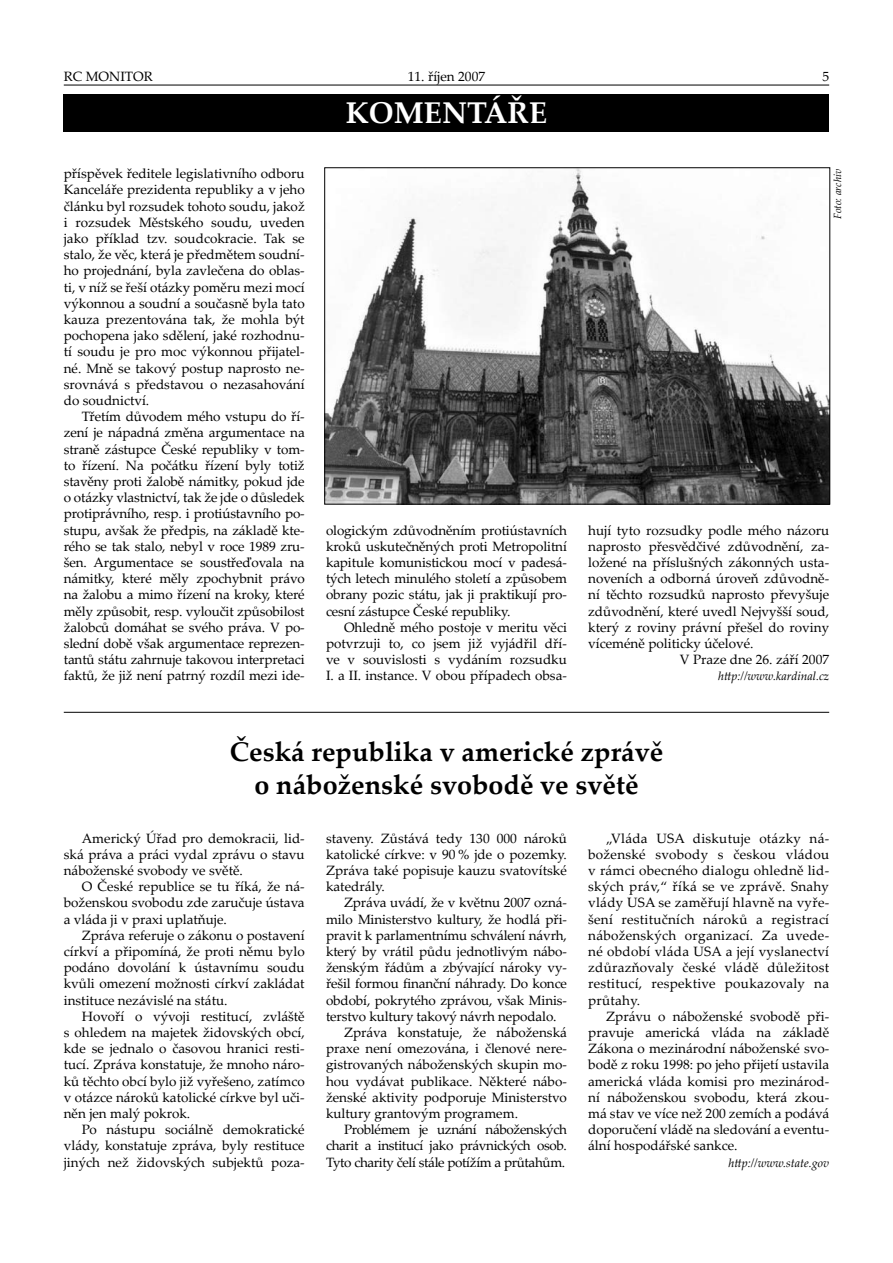
<style>
.page{position:relative;width:893px;height:1263px;background:#fff}
.page>*{position:absolute;margin:0;border:0;box-sizing:border-box;transform-origin:0 0}
.t1{font:700 30px "Palatino Linotype";color:#fff}
.t2{font:700 27px/32.4px "Palatino Linotype";color:#000;text-align:center}
.t3{font:13.5px/16.2px "Palatino Linotype";color:#000;text-align:justify}
.t4{font:13.5px "Palatino Linotype";letter-spacing:-.025em;color:#000}
.t5{font:italic 12px "Palatino Linotype";color:#000}
.t6{font:italic 10.5px "Palatino Linotype";color:#000}
</style>
<div class="page">
<hr style="left:64px;top:85px;width:765px;height:1px;background:#000">
<div style="left:64px;top:94px;width:765px;height:37px;background:#000"></div>
<hr style="left:64px;top:712px;width:765px;height:1px;background:#000">
<img style="left:326px;top:169px;width:502px;height:333px">
<p class="t3" style="left:64px;top:68px;width:91px">RC MONITOR</p>
<p class="t3" style="left:408px;top:68px;width:79px">11. říjen 2007</p>
<p class="t3" style="left:822px;top:68px;width:8px">5</p>
<h1 class="t1" style="left:346px;top:92px;width:203px">KOMENTÁŘE</h1>
<p class="t3" style="left:64px;top:165px;width:242px">příspěvek ředitele legislativního odboru Kanceláře prezidenta republiky a v jeho článku byl rozsudek tohoto soudu, jakož i rozsudek Městského soudu, uveden jako příklad tzv. soudcokracie. Tak se stalo, že věc, která je předmětem soudní&shy;ho projednání, byla zavlečena do oblas&shy;ti, v níž se řeší otázky poměru mezi mocí výkonnou a soudní a současně byla tato kauza prezentována tak, že mohla být pochopena jako sdělení, jaké rozhodnu&shy;tí soudu je pro moc výkonnou přijatel&shy;né. Mně se takový postup naprosto ne&shy;srovnává s představou o nezasahování do soudnictví.</p>
<p class="t3" style="left:64px;top:408px;width:242px;text-indent:18px">Třetím důvodem mého vstupu do ří&shy;zení je nápadná změna argumentace na straně zástupce České republiky v tom&shy;to řízení. Na počátku řízení byly totiž stavěny proti žalobě námitky, pokud jde o otázky vlastnictví, tak že jde o důsledek protiprávního, resp. i protiústavního po&shy;stupu, avšak že předpis, na základě kte&shy;rého se tak stalo, nebyl v roce 1989 zru&shy;šen. Argumentace se soustřeďovala na námitky, které měly zpochybnit právo na žalobu a mimo řízení na kroky, které měly způsobit, resp. vyloučit způsobilost žalobců domáhat se svého práva. V po&shy;slední době však argumentace reprezen&shy;tantů státu zahrnuje takovou interpretaci faktů, že již není patrný rozdíl mezi ide-</p>
<p class="t6" style="left:830px;top:219px;width:52px;rotate:-90deg">Foto: archiv</p>
<p class="t3" style="left:326px;top:521px;width:242px">ologickým zdůvodněním protiústavních kroků uskutečněných proti Metropolitní kapitule komunistickou mocí v padesá&shy;tých letech minulého století a způsobem obrany pozic státu, jak ji praktikují pro&shy;cesní zástupce České republiky.</p>
<p class="t3" style="left:326px;top:619px;width:242px;text-indent:18px">Ohledně mého postoje v meritu věci potvrzuji to, co jsem již vyjádřil dří&shy;ve v souvislosti s vydáním rozsudku I. a II. instance. V obou případech obsa-</p>
<p class="t3" style="left:588px;top:521px;width:242px">hují tyto rozsudky podle mého názoru</p>
<p class="t3" style="left:588px;top:538px;width:242px">naprosto přesvědčivé zdůvodnění, za-</p>
<p class="t3" style="left:588px;top:554px;width:242px">ložené na příslušných zákonných usta-</p>
<p class="t3" style="left:588px;top:570px;width:242px">noveních a odborná úroveň zdůvodně-</p>
<p class="t3" style="left:588px;top:586px;width:242px">ní těchto rozsudků naprosto převyšuje</p>
<p class="t3" style="left:588px;top:602px;width:242px">zdůvodnění, které uvedl Nejvyšší soud,</p>
<p class="t3" style="left:588px;top:619px;width:242px">který z roviny právní přešel do roviny</p>
<p class="t3" style="left:588px;top:635px;width:167px">víceméně politicky účelové.</p>
<p class="t3" style="left:680px;top:651px;width:151px">V Praze dne 26. září 2007</p>
<p class="t5" style="left:718px;top:668px;width:112px">http://www.kardinal.cz</p>
<h2 class="t2" style="left:230px;top:735px;width:435px">Česká republika v americké zprávě o náboženské svobodě ve světě</h2>
<p class="t3" style="left:64px;top:829px;width:242px;text-indent:18px">Americký Úřad pro demokracii, lid&shy;ská práva a práci vydal zprávu o stavu náboženské svobody ve světě.</p>
<p class="t3" style="left:64px;top:878px;width:242px;text-indent:18px">O České republice se tu říká, že ná&shy;boženskou svobodu zde zaručuje ústava a vláda ji v praxi uplatňuje.</p>
<p class="t3" style="left:64px;top:926px;width:242px;text-indent:18px">Zpráva referuje o zákonu o postavení církví a připomíná, že proti němu bylo podáno dovolání k ústavnímu soudu kvůli omezení možnosti církví zakládat instituce nezávislé na státu.</p>
<p class="t3" style="left:64px;top:1007px;width:242px;text-indent:18px">Hovoří o vývoji restitucí, zvláště s ohledem na majetek židovských obcí, kde se jednalo o časovou hranici resti&shy;tucí. Zpráva konstatuje, že mnoho náro&shy;ků těchto obcí bylo již vyřešeno, zatímco v otázce nároků katolické církve byl uči&shy;něn jen malý pokrok.</p>
<p class="t3" style="left:64px;top:1121px;width:242px;text-indent:18px">Po nástupu sociálně demokratické vlády, konstatuje zpráva, byly restituce jiných než židovských subjektů poza-</p>
<p class="t3" style="left:326px;top:829px;width:242px">staveny. Zůstává tedy 130 000 nároků katolické církve: v 90 % jde o pozemky.<br>Zpráva také popisuje kauzu svatovítské katedrály.</p>
<p class="t3" style="left:344px;top:894px;width:224px">Zpráva uvádí, že v květnu 2007 ozná-</p>
<p class="t3" style="left:326px;top:910px;width:242px">milo Ministerstvo kultury, že hodlá při-</p>
<p class="t3" style="left:326px;top:926px;width:242px">pravit k parlamentnímu schválení návrh,</p>
<p class="t3" style="left:326px;top:943px;width:242px">který by vrátil půdu jednotlivým nábo-</p>
<p class="t3" style="left:326px;top:959px;width:242px">ženským řádům a zbývající nároky vy-</p>
<p class="t3" style="left:326px;top:975px;width:242px">řešil formou finanční náhrady. Do konce</p>
<p class="t3" style="left:326px;top:991px;width:242px">období, pokrytého zprávou, však Minis-</p>
<p class="t3" style="left:326px;top:1007px;width:232px">terstvo kultury takový návrh nepodalo.</p>
<p class="t3" style="left:344px;top:1024px;width:224px">Zpráva konstatuje, že náboženská</p>
<p class="t3" style="left:326px;top:1040px;width:242px">praxe není omezována, i členové nere-</p>
<p class="t3" style="left:326px;top:1056px;width:242px">gistrovaných náboženských skupin mo-</p>
<p class="t3" style="left:326px;top:1072px;width:242px">hou vydávat publikace. Některé nábo-</p>
<p class="t3" style="left:326px;top:1088px;width:242px">ženské aktivity podporuje Ministerstvo</p>
<p class="t3" style="left:326px;top:1105px;width:194px">kultury grantovým programem.</p>
<p class="t4" style="left:344px;top:1120px;width:224px">Problémem je uznání náboženských</p>
<p class="t4" style="left:326px;top:1136px;width:242px">charit a institucí jako právnických osob.</p>
<p class="t4" style="left:326px;top:1152px;width:241px">Tyto charity čelí stále potížím a průtahům.</p>
<p class="t3" style="left:588px;top:829px;width:243px;text-indent:18px">„Vláda USA diskutuje otázky ná&shy;boženské svobody s českou vládou v rámci obecného dialogu ohledně lid&shy;ských práv,“ říká se ve zprávě. Snahy vlády USA se zaměřují hlavně na vyře&shy;šení restitučních nároků a registrací náboženských organizací. Za uvede&shy;né období vláda USA a její vyslanectví zdůrazňovaly české vládě důležitost restitucí, respektive poukazovaly na průtahy.</p>
<p class="t3" style="left:588px;top:1007px;width:242px;text-indent:18px">Zprávu o náboženské svobodě při&shy;pravuje americká vláda na základě Zákona o mezinárodní náboženské svo&shy;bodě z roku 1998: po jeho přijetí ustavila americká vláda komisi pro mezinárod&shy;ní náboženskou svobodu, která zkou&shy;má stav ve více než 200 zemích a podává doporučení vládě na sledování a eventu&shy;ální hospodářské sankce.</p>
<p class="t5" style="left:728px;top:1154px;width:102px">http://www.state.gov</p>
</div>
